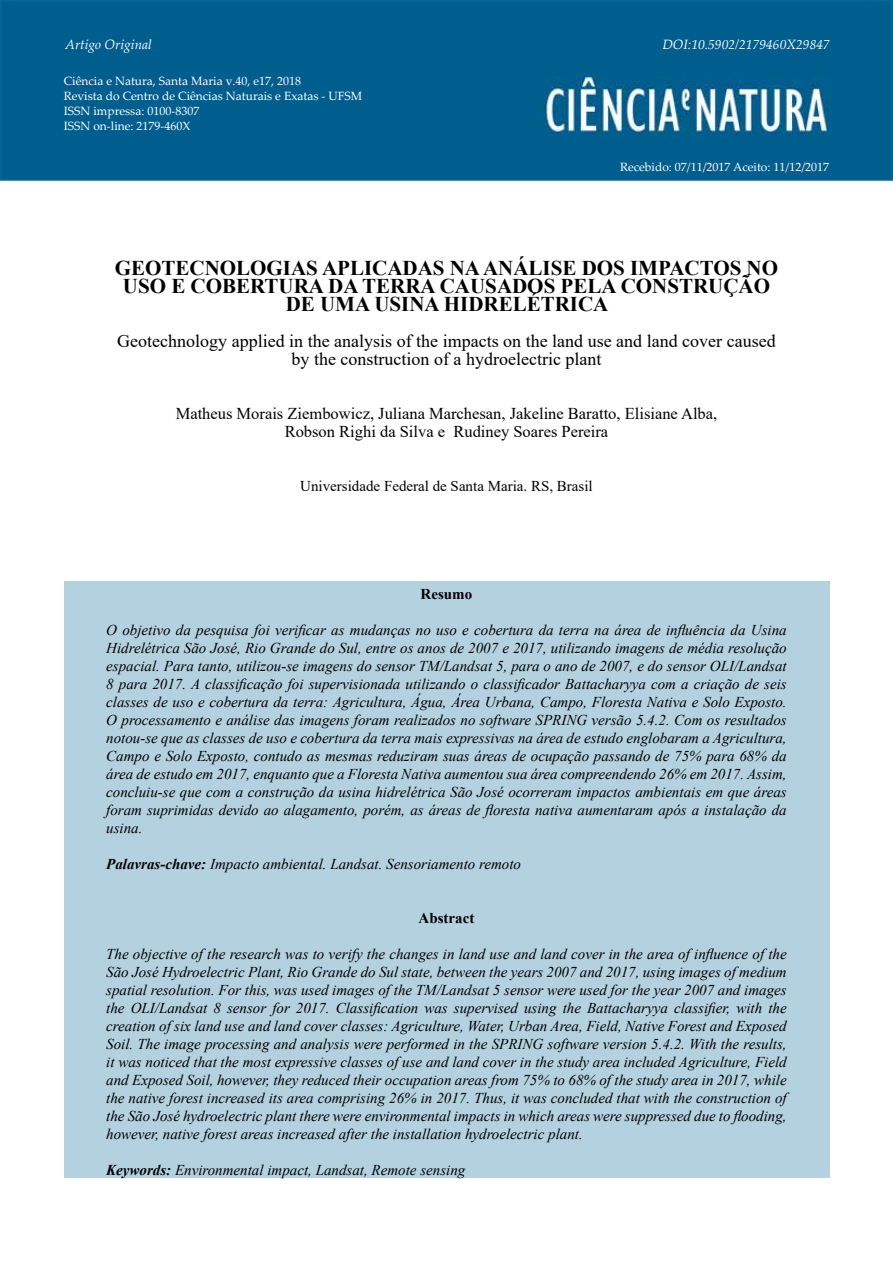
<style>
.page{position:relative;width:893px;height:1263px;background:#fff}
.page>*{position:absolute;margin:0;border:0;box-sizing:border-box;transform-origin:0 0}
.t1{font:700 21px/18px "Times New Roman";color:#000;text-align:center}
.t2{font:18px/18px "Times New Roman";color:#000;text-align:center}
.t3{font:16.5px/18px "Times New Roman";color:#000;text-align:center}
.t4{font:italic 15px/18px "Times New Roman";color:#000;text-align:justify}
.t5{font:15px "Times New Roman";color:#000}
.t6{font:700 15px "Times New Roman";color:#000}
.t7{font:italic 13.5px "Palatino Linotype";color:#fff}
.t8{font:12px/15px "Palatino Linotype";color:#fff}
.s1{font-weight:700}
</style>
<div class="page">
<div style="left:0;top:0;width:893px;height:181px;background:#005e8e;border:2px solid #056699"></div>
<img style="left:544px;top:76px;width:287px;height:60px">
<div style="left:64px;top:581px;width:766px;height:597px;background:#b4d1e0"></div>
<p class="t7" style="left:65px;top:35px;width:88px">Artigo Original</p>
<p class="t7" style="left:662px;top:35px;width:169px">DOI:10.5902/2179460X29847</p>
<p class="t8" style="left:64px;top:73px;width:300px">Ciência e Natura, Santa Maria v.40, e17, 2018<br>Revista do Centro de Ciências Naturais e Exatas - UFSM ISSN impressa: 0100-8307<br>ISSN on-line: 2179-460X</p>
<p class="t8" style="left:620px;top:159px;width:211px">Recebido: 07/11/2017 Aceito: 11/12/2017</p>
<h1 class="t1" style="left:115px;top:259px;width:665px">GEOTECNOLOGIAS APLICADAS NA ANÁLISE DOS IMPACTOS NO<br>USO E COBERTURA DA TERRA CAUSADOS PELA CONSTRUÇÃO<br>DE UMA USINA HIDRELÉTRICA</h1>
<p class="t2" style="left:117px;top:332px;width:660px">Geotechnology applied in the analysis of the impacts on the land use and land cover caused by the construction of a hydroelectric plant</p>
<p class="t3" style="left:176px;top:404px;width:543px">Matheus Morais Ziembowicz, Juliana Marchesan, Jakeline Baratto, Elisiane Alba,<br>Robson Righi da Silva e Rudiney Soares Pereira</p>
<p class="t5" style="left:300px;top:476px;width:294px">Universidade Federal de Santa Maria. RS, Brasil</p>
<p class="t6" style="left:421px;top:583px;width:53px">Resumo</p>
<p class="t4" style="left:106px;top:621px;width:682px">O objetivo da pesquisa foi verificar as mudanças no uso e cobertura da terra na área de influência da Usina Hidrelétrica São José, Rio Grande do Sul, entre os anos de 2007 e 2017, utilizando imagens de média resolução espacial. Para tanto, utilizou-se imagens do sensor TM/Landsat 5, para o ano de 2007, e do sensor OLI/Landsat 8 para 2017. A classificação foi supervisionada utilizando o classificador Battacharyya com a criação de seis classes de uso e cobertura da terra: Agricultura, Água, Área Urbana, Campo, Floresta Nativa e Solo Exposto.<br>O processamento e análise das imagens foram realizados no software SPRING versão 5.4.2. Com os resultados notou-se que as classes de uso e cobertura da terra mais expressivas na área de estudo englobaram a Agricultura, Campo e Solo Exposto, contudo as mesmas reduziram suas áreas de ocupação passando de 75% para 68% da área de estudo em 2017, enquanto que a Floresta Nativa aumentou sua área compreendendo 26% em 2017. Assim, concluiu-se que com a construção da usina hidrelétrica São José ocorreram impactos ambientais em que áreas foram suprimidas devido ao alagamento, porém, as áreas de floresta nativa aumentaram após a instalação da usina.</p>
<p class="t4" style="left:106px;top:855px;width:416px"><span class="s1">Palavras-chave:</span> Impacto ambiental. Landsat. Sensoriamento remoto</p>
<p class="t6" style="left:419px;top:907px;width:57px">Abstract</p>
<p class="t4" style="left:106px;top:945px;width:682px">The objective of the research was to verify the changes in land use and land cover in the area of influence of the São José Hydroelectric Plant, Rio Grande do Sul state, between the years 2007 and 2017, using images of medium spatial resolution. For this, was used images of the TM/Landsat 5 sensor were used for the year 2007 and images the OLI/Landsat 8 sensor for 2017. Classification was supervised using the Battacharyya classifier, with the creation of six land use and land cover classes: Agriculture, Water, Urban Area, Field, Native Forest and Exposed Soil. The image processing and analysis were performed in the SPRING software version 5.4.2. With the results, it was noticed that the most expressive classes of use and land cover in the study area included Agriculture, Field and Exposed Soil, however, they reduced their occupation areas from 75% to 68% of the study area in 2017, while the native forest increased its area comprising 26% in 2017. Thus, it was concluded that with the construction of the São José hydroelectric plant there were environmental impacts in which areas were suppressed due to flooding, however, native forest areas increased after the installation hydroelectric plant.</p>
<p class="t4" style="left:106px;top:1161px;width:361px"><span class="s1">Keywords:</span> Environmental impact, Landsat, Remote sensing</p>
</div>
